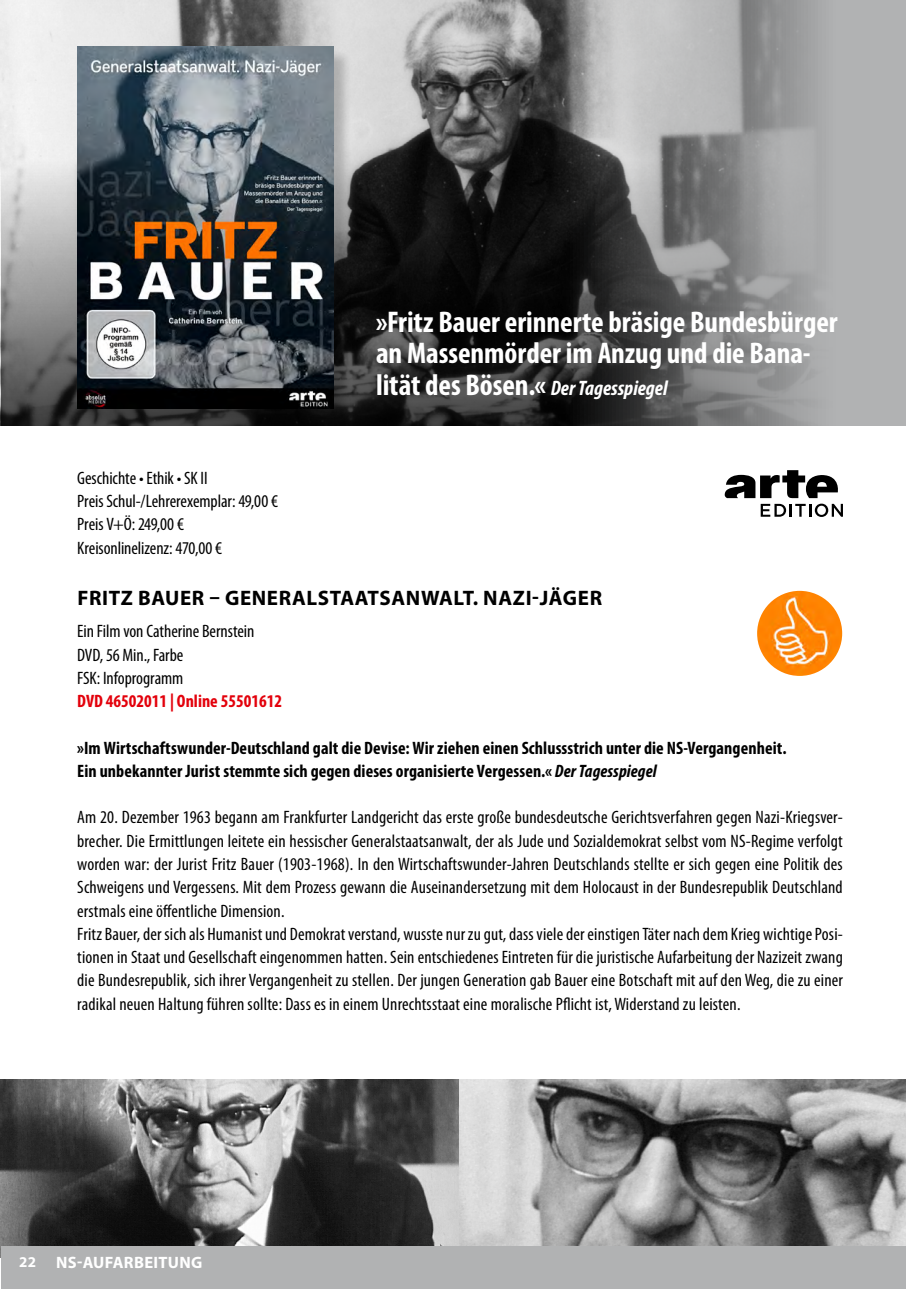
<style>
.page{position:relative;width:906px;height:1289px;background:#fff}
.page>*{position:absolute;margin:0;border:0;box-sizing:border-box;transform-origin:0 0}
.t1{font:700 condensed 30px/31.5px "Myriad Pro";color:#fff}
.t2{font:700 21px "Myriad Pro";letter-spacing:.03em;color:#000}
.t3{font:condensed 18px/23.2px "Myriad Pro";letter-spacing:.01em;color:#000}
.t4{font:700 condensed 18px/23.2px "Myriad Pro";letter-spacing:.005em;color:#000}
.t5{font:700 condensed 18px "Myriad Pro";color:#e3000b}
.t6{font:700 16.5px "Myriad Pro";letter-spacing:.02em;color:#fff}
.s1{font-style:italic;font-size:21px}
.s2{font-style:italic}
.s3{font-size:15px}
</style>
<div class="page">
<img style="left:0;top:1079px;width:459px;height:178px">
<svg style="left:1px;top:0;width:905px;height:426px;background:#7b7b7c"></svg>
<img style="left:459px;top:1079px;width:447px;height:167px">
<div style="left:1px;top:1246px;width:905px;height:42px;background:#b1b2b3"></div>
<svg style="left:724px;top:470px;width:119px;height:47px"></svg>
<div style="left:80px;top:49px;width:272px;height:377px;background:#000;opacity:.2"></div>
<img style="left:77px;top:47px;width:256px;height:361px">
<img style="left:757px;top:591px;width:85px;height:85px;border-radius:43px">
<h1 class="t1" style="left:376px;top:305px;width:463px">»Fritz Bauer erinnerte bräsige Bundesbürger an Massenmörder im Anzug und die Bana&shy;lität des Bösen.« <span class="s1">Der Tagesspiegel</span></h1>
<p class="t3" style="left:77px;top:466px;width:202px">Geschichte • Ethik • SK II<br>Preis Schul-/Lehrerexemplar: 49,00 €<br>Preis V+Ö: 249,00 €<br>Kreisonlinelizenz: 470,00 €</p>
<p class="t2" style="left:77px;top:584px;width:526px">FRITZ BAUER – GENERALSTAATSANWALT. NAZI-JÄGER</p>
<p class="t3" style="left:77px;top:619px;width:179px">Ein Film von Catherine Bernstein<br>DVD, 56 Min., Farbe<br>FSK: Infoprogramm</p>
<p class="t5" style="left:77px;top:690px;width:206px">DVD 46502011 | Online 55501612</p>
<p class="t4" style="left:77px;top:735px;width:711px">»Im Wirtschaftswunder-Deutschland galt die Devise: Wir ziehen einen Schlussstrich unter die NS-Vergangenheit.<br>Ein unbekannter Jurist stemmte sich gegen dieses organisierte Vergessen.« <span class="s2">Der Tagesspiegel</span></p>
<p class="t3" style="left:77px;top:805px;width:767px">Am 20. Dezember 1963 begann am Frankfurter Landgericht das erste große bundesdeutsche Gerichtsverfahren gegen Nazi-Kriegsver&shy;brecher. Die Ermittlungen leitete ein hessischer Generalstaatsanwalt, der als Jude und Sozialdemokrat selbst vom NS-Regime verfolgt worden war: der Jurist Fritz Bauer (1903-1968). In den Wirtschaftswunder-Jahren Deutschlands stellte er sich gegen eine Politik des Schweigens und Vergessens. Mit dem Prozess gewann die Auseinandersetzung mit dem Holocaust in der Bundesrepublik Deutschland erstmals eine öffentliche Dimension.<br>Fritz Bauer, der sich als Humanist und Demokrat verstand, wusste nur zu gut, dass viele der einstigen Täter nach dem Krieg wichtige Posi&shy;tionen in Staat und Gesellschaft eingenommen hatten. Sein entschiedenes Eintreten für die juristische Aufarbeitung der Nazizeit zwang die Bundesrepublik, sich ihrer Vergangenheit zu stellen. Der jungen Generation gab Bauer eine Botschaft mit auf den Weg, die zu einer radikal neuen Haltung führen sollte: Dass es in einem Unrechtsstaat eine moralische Pflicht ist, Widerstand zu leisten.</p>
<p class="t6" style="left:19px;top:1251px;width:185px"><span class="s3">22</span> NS-AUFARBEITUNG</p>
</div>
